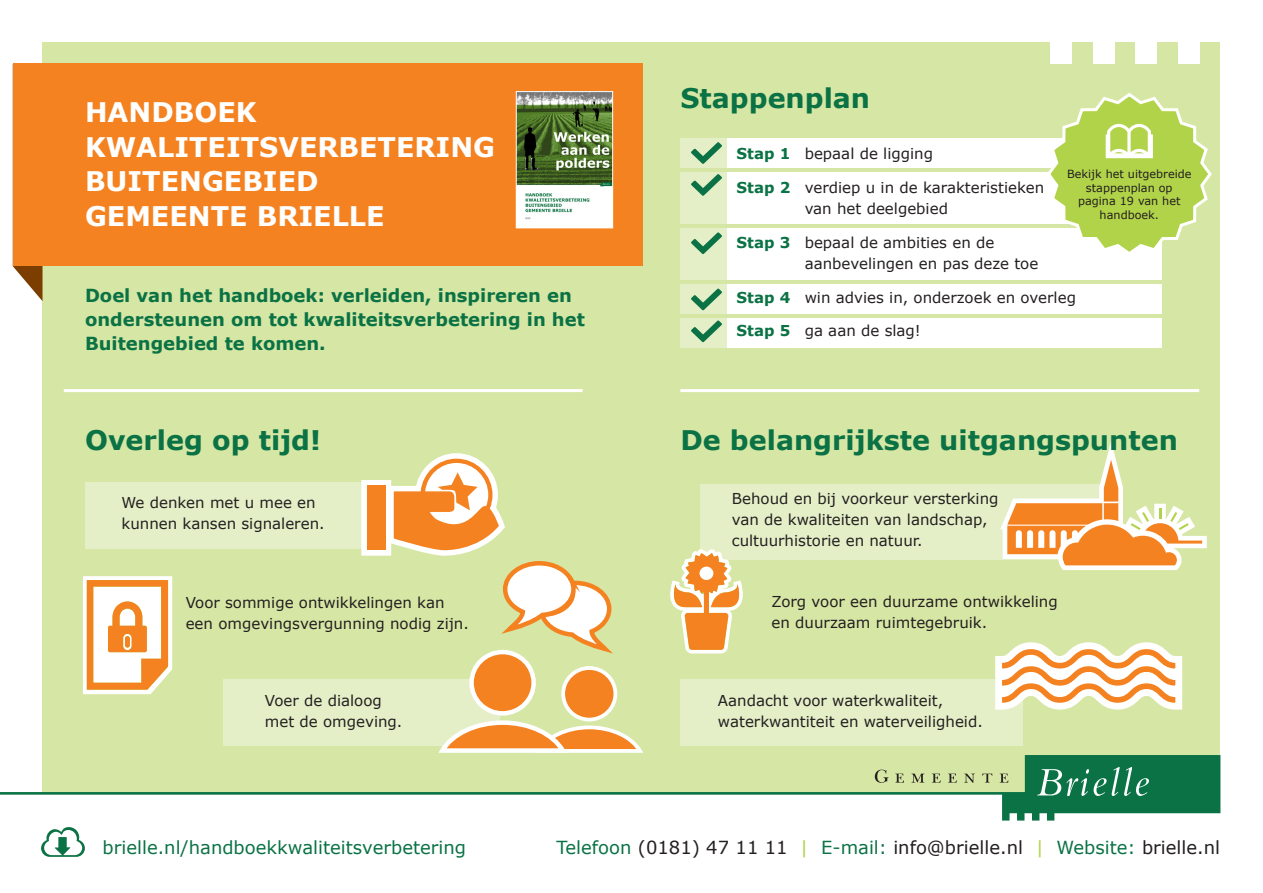
<style>
.page{position:relative;width:1263px;height:893px;background:#fff}
.page>*{position:absolute;margin:0;border:0;box-sizing:border-box;transform-origin:0 0}
.Subkoptekst__3{font:700 27px "Verdana";color:#fff}
.Subkoptekst__3-2{font:700 27px "Verdana";color:#0a7244}
.Subkoptekst__3-3{font:700 18px/24px "Verdana";color:#0a7244}
.t1{font:18px "Verdana";color:#231f20}
.t2{font:18px "Verdana";color:#0a7244}
.Subkoptekst__3-4{font:15px/21px "Verdana";color:#231f20}
.Subkoptekst__3-5{font:11.25px/13.5px "Verdana";color:#231f20;text-align:center}
.s1{font-weight:700;color:#0a7244}
.s2{color:#0a7244}
.s3{color:#b1d349}
</style>
<div class="page">
<div style="left:43px;top:43px;width:1177px;height:751px;background:#d6e6a4"></div>
<div style="left:680px;top:318px;width:482px;height:30px;background:#fff"></div>
<div style="left:680px;top:284px;width:482px;height:30px;background:#fff"></div>
<div style="left:680px;top:228px;width:482px;height:51px;background:#fff"></div>
<div style="left:680px;top:173px;width:482px;height:51px;background:#fff"></div>
<div style="left:680px;top:139px;width:482px;height:29px;background:#fff"></div>
<div style="left:680px;top:139px;width:47px;height:29px;background:#e4efc7"></div>
<div style="left:680px;top:284px;width:47px;height:30px;background:#e4efc7"></div>
<div style="left:680px;top:318px;width:47px;height:30px;background:#e4efc7"></div>
<div style="left:680px;top:173px;width:47px;height:51px;background:#e4efc7"></div>
<div style="left:680px;top:228px;width:47px;height:51px;background:#e4efc7"></div>
<div style="left:563px;top:668px;width:52px;height:52px;background:#f58220;border-radius:50%"></div>
<div style="left:561px;top:666px;width:56px;height:55px;border:4px solid #fff;border-radius:50%"></div>
<div style="left:85px;top:483px;width:298px;height:66px;background:#e4efc7"></div>
<div style="left:700px;top:484px;width:402px;height:76px;background:#e4efc7"></div>
<div style="left:223px;top:679px;width:276px;height:67px;background:#e4efc7"></div>
<div style="left:680px;top:679px;width:343px;height:67px;background:#e4efc7"></div>
<svg style="left:0;top:755px;width:1220px;height:66px"></svg>
<svg style="left:1037px;top:769px;width:69px;height:27px;background:#41916d"></svg>
<svg style="left:1112px;top:767px;width:37px;height:29px"></svg>
<hr style="left:64px;top:389px;width:519px;height:3px;background:#fff">
<hr style="left:680px;top:389px;width:519px;height:3px;background:#fff">
<svg style="left:41px;top:827px;width:44px;height:30px"></svg>
<svg style="left:691px;top:142px;width:31px;height:22px"></svg>
<svg style="left:691px;top:288px;width:31px;height:22px"></svg>
<svg style="left:691px;top:174px;width:31px;height:22px"></svg>
<svg style="left:691px;top:320px;width:31px;height:22px"></svg>
<svg style="left:691px;top:232px;width:31px;height:22px"></svg>
<svg style="left:1045px;top:93px;width:167px;height:159px"></svg>
<div style="left:1178px;top:43px;width:21px;height:21px;background:#fff"></div>
<div style="left:1135px;top:43px;width:22px;height:21px;background:#fff"></div>
<div style="left:1093px;top:43px;width:21px;height:21px;background:#fff"></div>
<div style="left:1050px;top:43px;width:21px;height:21px;background:#fff"></div>
<svg style="left:361px;top:480px;width:22px;height:76px"></svg>
<div style="left:367px;top:485px;width:19px;height:65px;background:#f58220"></div>
<svg style="left:83px;top:576px;width:89px;height:118px;background:#f8cfa6"></svg>
<div style="left:125px;top:636px;width:5px;height:11px;background:#f58220;border-radius:2px"></div>
<div style="left:471px;top:652px;width:63px;height:61px;background:#f58220;border-radius:50%"></div>
<div style="left:469px;top:650px;width:67px;height:66px;border:4px solid #fff;border-radius:50%"></div>
<svg style="left:434px;top:718px;width:211px;height:39px"></svg>
<svg style="left:995px;top:642px;width:188px;height:68px"></svg>
<svg style="left:670px;top:549px;width:73px;height:105px"></svg>
<svg style="left:13px;top:266px;width:30px;height:35px"></svg>
<div style="left:13px;top:64px;width:629px;height:202px;background:#f58220"></div>
<img style="left:518px;top:93px;width:93px;height:133px">
<div style="left:516px;top:91px;width:97px;height:137px;border:1px solid #fff"></div>
<svg style="left:383px;top:453px;width:230px;height:205px"></svg>
<svg style="left:1000px;top:441px;width:207px;height:129px"></svg>
<p class="Subkoptekst__3" style="left:85px;top:95px;width:173px">HANDBOEK</p>
<p class="Subkoptekst__3" style="left:85px;top:130px;width:412px">KWALITEITSVERBETERING</p>
<p class="Subkoptekst__3" style="left:85px;top:164px;width:235px">BUITENGEBIED</p>
<p class="Subkoptekst__3" style="left:85px;top:199px;width:301px">GEMEENTE BRIELLE</p>
<p class="Subkoptekst__3-3" style="left:85px;top:284px;width:501px">Doel van het handboek: verleiden, inspireren en ondersteunen om tot kwaliteitsverbetering in het<br>Buitengebied te komen.</p>
<p class="Subkoptekst__3-2" style="left:85px;top:423px;width:237px">Overleg op tijd!</p>
<p class="Subkoptekst__3-2" style="left:680px;top:81px;width:191px">Stappenplan</p>
<p class="Subkoptekst__3-4" style="left:737px;top:143px;width:198px"><span class="s1">Stap 1</span> bepaal de ligging</p>
<p class="Subkoptekst__3-4" style="left:805px;top:177px;width:241px;text-indent:-68px"><span class="s1">Stap 2</span> verdiep u in de karakteristieken van het deelgebied</p>
<p class="Subkoptekst__3-4" style="left:805px;top:232px;width:235px;text-indent:-68px"><span class="s1">Stap 3</span> bepaal de ambities en de aanbevelingen en pas deze toe</p>
<p class="Subkoptekst__3-4" style="left:737px;top:287px;width:341px"><span class="s1">Stap 4</span> win advies in, onderzoek en overleg</p>
<p class="Subkoptekst__3-4" style="left:737px;top:321px;width:186px"><span class="s1">Stap 5</span> ga aan de slag!</p>
<p class="Subkoptekst__3-5" style="left:1067px;top:168px;width:126px">Bekijk het uitgebreide stappenplan op</p>
<p class="Subkoptekst__3-5" style="left:1078px;top:195px;width:104px">pagina 19 van het handboek.</p>
<p class="Subkoptekst__3-2" style="left:680px;top:423px;width:499px">De belangrijkste uitgangspunten</p>
<p class="Subkoptekst__3-4" style="left:121px;top:493px;width:205px">We denken met u mee en kunnen kansen signaleren.</p>
<p class="Subkoptekst__3-4" style="left:732px;top:488px;width:268px">Behoud en bij voorkeur versterking van de kwaliteiten van landschap, cultuurhistorie en natuur.</p>
<p class="Subkoptekst__3-4" style="left:186px;top:592px;width:285px">Voor sommige ontwikkelingen kan een omgevingsvergunning nodig zijn.</p>
<p class="Subkoptekst__3-4" style="left:265px;top:690px;width:139px">Voer de dialoog met de omgeving.</p>
<p class="Subkoptekst__3-4" style="left:771px;top:591px;width:288px">Zorg voor een duurzame ontwikkeling en duurzaam ruimtegebruik.</p>
<p class="Subkoptekst__3-4" style="left:718px;top:690px;width:266px">Aandacht voor waterkwaliteit, waterkwantiteit en waterveiligheid.</p>
<p class="t2" style="left:103px;top:836px;width:365px">brielle.nl/handboekkwaliteitsverbetering</p>
<p class="t1" style="left:556px;top:836px;width:665px"><span class="s2">Telefoon</span> (0181) 47 11 11 <span class="s3">|</span> <span class="s2">E-mail:</span> info@brielle.nl <span class="s3">|</span> <span class="s2">Website:</span> brielle.nl</p>
</div>
